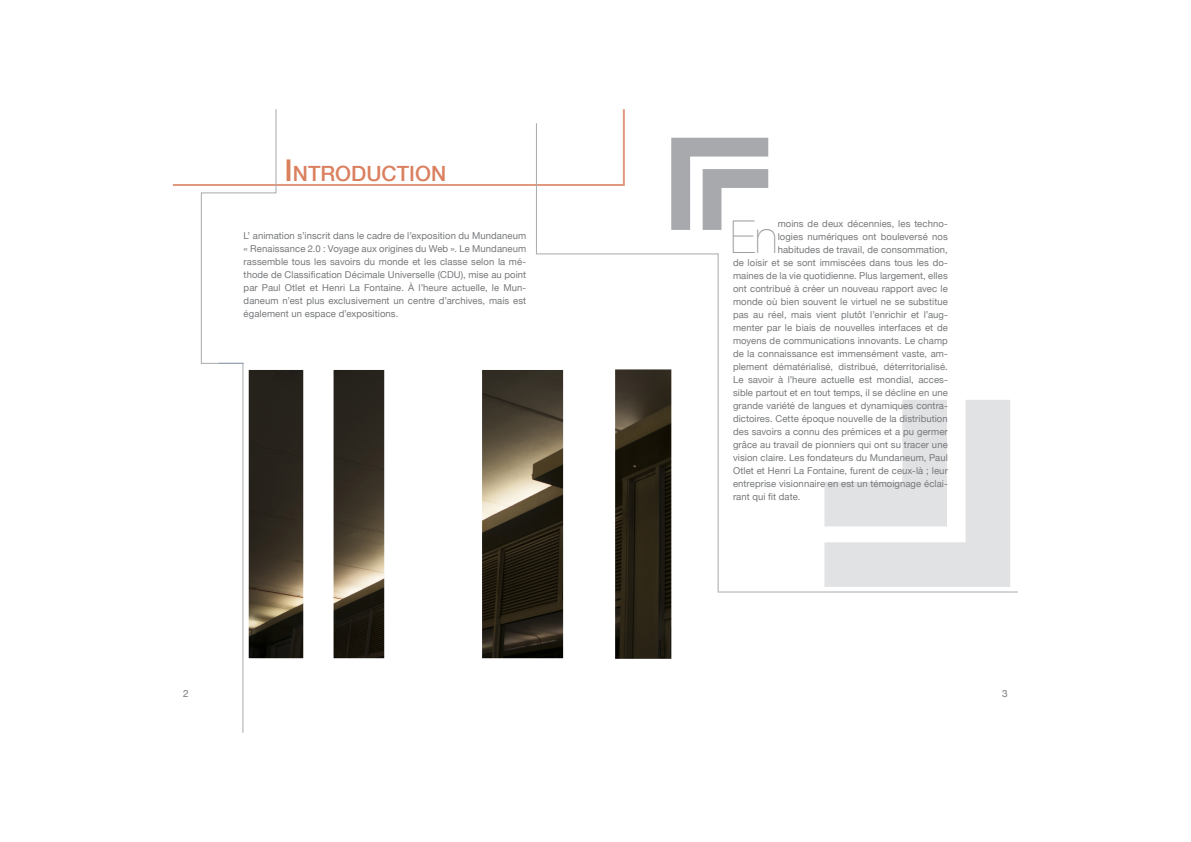
<style>
.page{position:relative;width:1191px;height:842px;background:#fff}
.page>*{position:absolute;margin:0;border:0;box-sizing:border-box;transform-origin:0 0}
.Textes_généraux{font:200 45.9px "Helvetica Neue";color:#939598}
.t1{font:500 21px "Helvetica Neue";color:#da805f}
.Réalisation_graphiqu{font:10px "Helvetica Neue";color:#76787b}
.Textes_généraux-2{font:9.5px/13px "Helvetica Neue";letter-spacing:.01em;color:#76787b;text-align:justify}
.s1{font-size:30px}
</style>
<div class="page">
<img style="left:482px;top:370px;width:81px;height:288px">
<img style="left:333px;top:370px;width:51px;height:288px">
<img style="left:615px;top:369px;width:56px;height:290px">
<img style="left:277px;top:370px;width:26px;height:288px">
<svg style="left:173px;top:109px;width:452px;height:77px"></svg>
<hr style="left:536px;top:123px;width:1px;height:131px;background:#a8a9ad">
<hr style="left:537px;top:253px;width:181px;height:1px;background:#a8a9ad">
<hr style="left:717px;top:253px;width:1px;height:339px;background:#a8a9ad">
<hr style="left:718px;top:591px;width:300px;height:1px;background:#a8a9ad">
<svg style="left:200px;top:109px;width:77px;height:624px"></svg>
<svg style="left:780px;top:400px;width:238px;height:193px"></svg>
<svg style="left:780px;top:400px;width:189px;height:149px"></svg>
<svg style="left:671px;top:137px;width:98px;height:93px"></svg>
<p class="t1" style="left:284px;top:157px;width:163px"><span class="s1">I</span>NTRODUCTION</p>
<p class="Textes_généraux-2" style="left:244px;top:228px;width:284px">L’ animation s’inscrit dans le cadre de l’exposition du Mundaneum « Renaissance 2.0 : Voyage aux origines du Web ». Le Mundaneum rassemble tous les savoirs du monde et les classe selon la mé&shy;thode de Classification Décimale Universelle (CDU), mise au point par Paul Otlet et Henri La Fontaine. À l’heure actuelle, le Mun&shy;daneum n’est plus exclusivement un centre d’archives, mais est également un espace d’expositions.</p>
<p class="Textes_généraux" style="left:730px;top:201px;width:49px">En</p>
<p class="Textes_généraux-2" style="left:777px;top:217px;width:172px">moins de deux décennies, les techno-</p>
<p class="Textes_généraux-2" style="left:777px;top:230px;width:172px">logies numériques ont bouleversé nos</p>
<p class="Textes_généraux-2" style="left:777px;top:243px;width:172px">habitudes de travail, de consommation,</p>
<p class="Textes_généraux-2" style="left:733px;top:256px;width:216px">de loisir et se sont immiscées dans tous les do-</p>
<p class="Textes_généraux-2" style="left:733px;top:269px;width:216px">maines de la vie quotidienne. Plus largement, elles</p>
<p class="Textes_généraux-2" style="left:733px;top:282px;width:216px">ont contribué à créer un nouveau rapport avec le</p>
<p class="Textes_généraux-2" style="left:733px;top:295px;width:216px">monde où bien souvent le virtuel ne se substitue</p>
<p class="Textes_généraux-2" style="left:733px;top:308px;width:216px">pas au réel, mais vient plutôt l’enrichir et l’aug-</p>
<p class="Textes_généraux-2" style="left:733px;top:321px;width:216px">menter par le biais de nouvelles interfaces et de</p>
<p class="Textes_généraux-2" style="left:733px;top:334px;width:216px">moyens de communications innovants. Le champ</p>
<p class="Textes_généraux-2" style="left:733px;top:347px;width:216px">de la connaissance est immensément vaste, am-</p>
<p class="Textes_généraux-2" style="left:733px;top:360px;width:216px">plement dématérialisé, distribué, déterritorialisé.</p>
<p class="Textes_généraux-2" style="left:733px;top:373px;width:216px">Le savoir à l’heure actuelle est mondial, acces-</p>
<p class="Textes_généraux-2" style="left:733px;top:386px;width:216px">sible partout et en tout temps, il se décline en une</p>
<p class="Textes_généraux-2" style="left:733px;top:399px;width:216px">grande variété de langues et dynamiques contra-</p>
<p class="Textes_généraux-2" style="left:733px;top:412px;width:216px">dictoires. Cette époque nouvelle de la distribution</p>
<p class="Textes_généraux-2" style="left:733px;top:425px;width:216px">des savoirs a connu des prémices et a pu germer</p>
<p class="Textes_généraux-2" style="left:733px;top:438px;width:216px">grâce au travail de pionniers qui ont su tracer une</p>
<p class="Textes_généraux-2" style="left:733px;top:451px;width:216px">vision claire. Les fondateurs du Mundaneum, Paul</p>
<p class="Textes_généraux-2" style="left:733px;top:464px;width:216px">Otlet et Henri La Fontaine, furent de ceux-là ; leur</p>
<p class="Textes_généraux-2" style="left:733px;top:477px;width:216px">entreprise visionnaire en est un témoignage éclai-</p>
<p class="Textes_généraux-2" style="left:733px;top:490px;width:69px">rant qui fit date.</p>
<p class="Réalisation_graphiqu" style="left:183px;top:685px;width:7px">2</p>
<p class="Réalisation_graphiqu" style="left:1002px;top:685px;width:7px">3</p>
</div>
